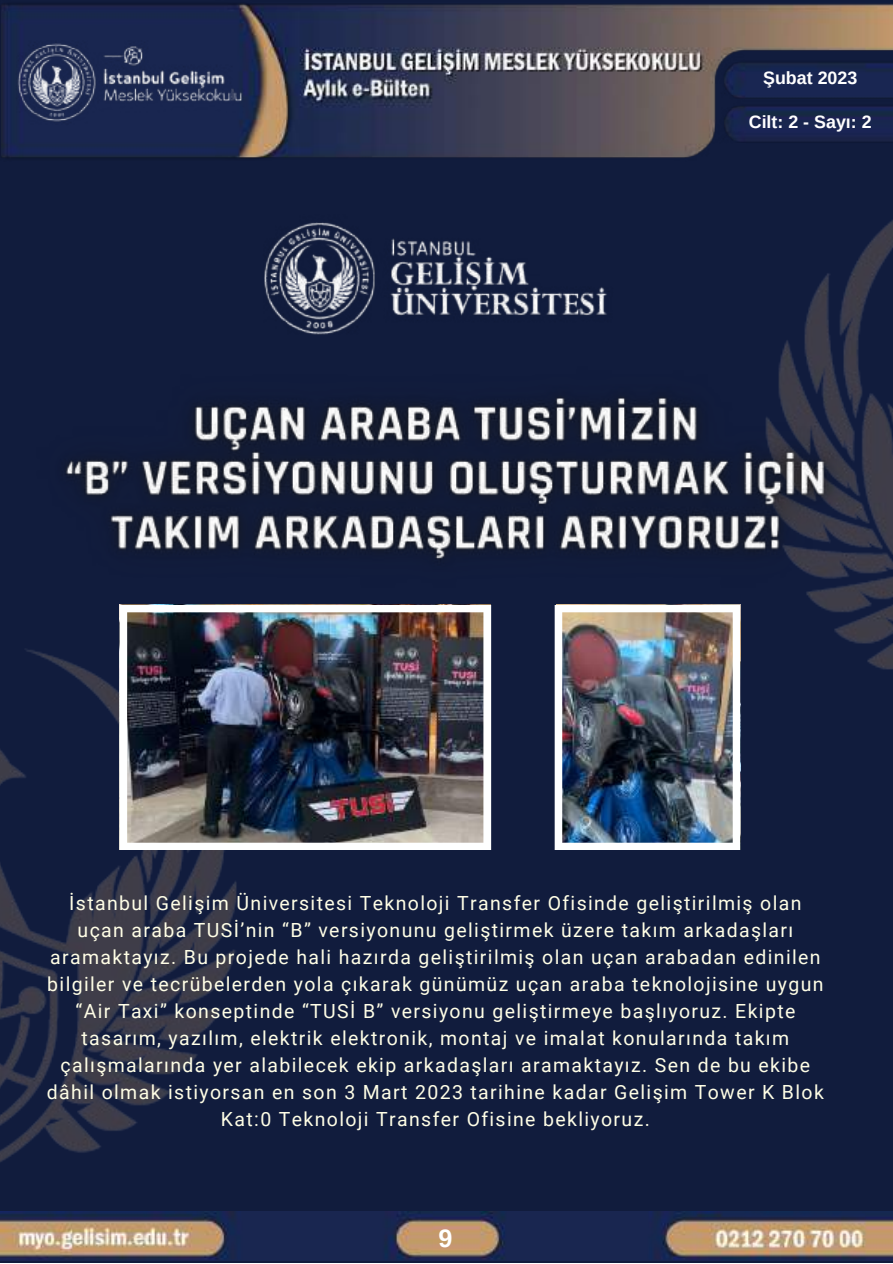
<style>
.page{position:relative;width:893px;height:1264px;background:#fff}
.page>*{position:absolute;margin:0;border:0;box-sizing:border-box;transform-origin:0 0}
.t1{font:700 25.2px "Arimo";color:#fff}
.t2{font:19.5px/27px "Roboto";letter-spacing:.07em;color:#fffee6;text-align:center}
.t3{font:700 17.85px "Arimo";color:#fff}
</style>
<div class="page">
<div style="left:0;top:0;width:892px;height:1262px;background:#111c3d"></div>
<img style="left:409px;top:1211px;width:483px;height:49px">
<img style="left:1px;top:3px;width:589px;height:156px">
<img style="left:4px;top:16px;width:248px;height:129px">
<img style="left:0;top:631px;width:409px;height:630px">
<img style="left:590px;top:4px;width:302px;height:846px">
<img style="left:264px;top:215px;width:354px;height:112px">
<img style="left:65px;top:327px;width:827px;height:304px">
<img style="left:120px;top:604px;width:371px;height:245px">
<img style="left:554px;top:604px;width:186px;height:245px">
<p class="t3" style="left:763px;top:68px;width:96px">Şubat 2023</p>
<p class="t3" style="left:748px;top:112px;width:124px">Cilt: 2 - Sayı: 2</p>
<p class="t2" style="left:47px;top:889px;width:778px">İstanbul Gelişim Üniversitesi Teknoloji Transfer Ofisinde geliştirilmiş olan uçan araba TUSİ’nin “B” versiyonunu geliştirmek üzere takım arkadaşları aramaktayız. Bu projede hali hazırda geliştirilmiş olan uçan arabadan edinilen bilgiler ve tecrübelerden yola çıkarak günümüz uçan araba teknolojisine uygun “Air Taxi” konseptinde “TUSİ B” versiyonu geliştirmeye başlıyoruz. Ekipte tasarım, yazılım, elektrik elektronik, montaj ve imalat konularında takım çalışmalarında yer alabilecek ekip arkadaşları aramaktayız. Sen de bu ekibe dâhil olmak istiyorsan en son 3 Mart 2023 tarihine kadar Gelişim Tower K Blok Kat:0 Teknoloji Transfer Ofisine bekliyoruz.</p>
<p class="t1" style="left:438px;top:1224px;width:15px">9</p>
</div>
